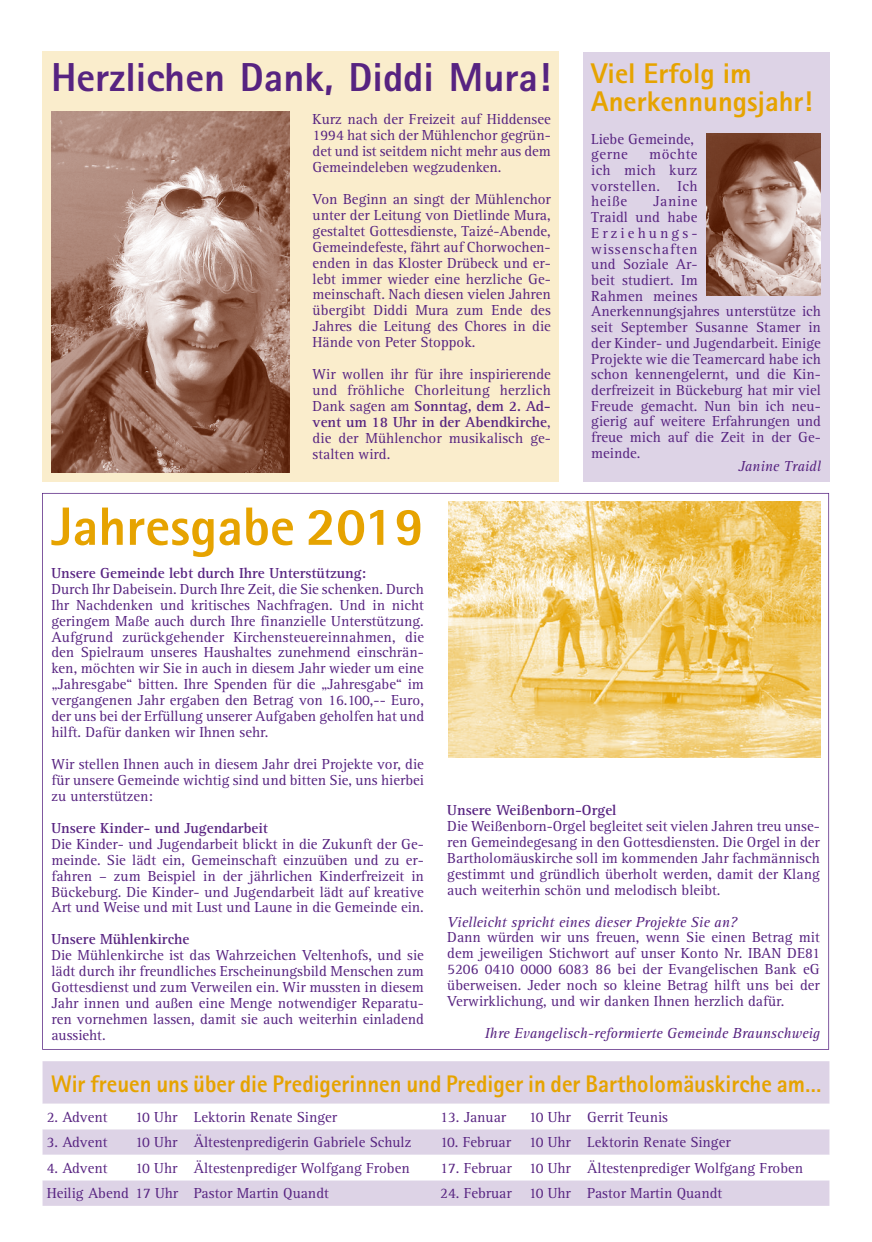
<style>
.page{position:relative;width:872px;height:1242px;background:#fff}
.page>*{position:absolute;margin:0;border:0;box-sizing:border-box;transform-origin:0 0}
.t1{font:800 54px "Rotis Sans Serif";color:#e6a300}
.t2{font:800 40.5px "Rotis Sans Serif";color:#572381}
.t3{font:800 28.5px/28.5px "Rotis Sans Serif";color:#e6a300}
.t4{font:800 24px "Rotis Sans Serif";color:#e6a300;scale:.95 1}
.t5{font:15px/15.9px "Rotis Serif";color:#572381;text-align:justify}
.t6{font:700 15px "Rotis Serif";color:#572381}
.t7{font:italic 15px "Rotis Serif";color:#572381}
.s1{font-weight:700}
</style>
<div class="page">
<div style="left:43px;top:51px;width:516px;height:430px;background:#faedcc"></div>
<img style="left:51px;top:111px;width:238px;height:361px">
<div style="left:583px;top:52px;width:246px;height:429px;background:#ddd3e6"></div>
<img style="left:706px;top:134px;width:115px;height:161px">
<svg style="left:42px;top:493px;width:787px;height:556px"></svg>
<img style="left:448px;top:501px;width:372px;height:257px">
<div style="left:43px;top:1061px;width:786px;height:144px;background:#ddd3e6"></div>
<svg style="left:43px;top:1103px;width:786px;height:77px"></svg>
<h2 class="t2" style="left:51px;top:52px;width:501px">Herzlichen Dank, Diddi Mura!</h2>
<p class="t5" style="left:313px;top:112px;width:240px">Kurz nach der Freizeit auf Hiddensee 1994 hat sich der Mühlenchor gegrün&shy;det und ist seitdem nicht mehr aus dem Gemeindeleben wegzudenken.</p>
<p class="t5" style="left:313px;top:191px;width:240px">Von Beginn an singt der Mühlenchor unter der Leitung von Dietlinde Mura, gestaltet Gottesdienste, Taizé-Abende, Gemeindefeste, fährt auf Chorwochen&shy;enden in das Kloster Drübeck und er&shy;lebt immer wieder eine herzliche Ge&shy;meinschaft. Nach diesen vielen Jahren übergibt Diddi Mura zum Ende des Jahres die Leitung des Chores in die Hände von Peter Stoppok.</p>
<p class="t5" style="left:313px;top:367px;width:240px">Wir wollen ihr für ihre inspirierende und fröhliche Chorleitung herzlich Dank sagen am <span class="s1">Sonntag, dem 2. Ad&shy;vent um 18 Uhr in der Abendkirche</span>, die der Mühlenchor musikalisch ge&shy;stalten wird.</p>
<h3 class="t3" style="left:591px;top:58px;width:223px">Viel Erfolg im<br>Anerkennungsjahr!</h3>
<p class="t5" style="left:591px;top:131px;width:104px">Liebe Gemeinde, gerne</p>
<p class="t5" style="left:591px;top:147px;width:108px;text-indent:58px">möchte ich mich kurz vorstellen. Ich heiße</p>
<p class="t5" style="left:591px;top:194px;width:231px;text-align:left;text-indent:62px">Janine<br>Traidl und habe<br>Erziehungs-<br>wissenschaften<br>und Soziale Ar-<br>beit studiert. Im<br>Rahmen meines<br>Anerkennungsjahres unterstütze ich seit September Susanne Stamer in der Kinder- und Jugendarbeit. Einige<br>Projekte wie die Teamercard habe ich schon kennengelernt, und die Kin&shy;derfreizeit in Bückeburg hat mir viel<br>Freude gemacht. Nun bin ich neu&shy;gierig auf weitere Erfahrungen und freue mich auf die Zeit in der Ge&shy;meinde.</p>
<p class="t7" style="left:738px;top:458px;width:84px">Janine Traidl</p>
<h1 class="t1" style="left:51px;top:492px;width:374px">Jahresgabe 2019</h1>
<p class="t6" style="left:51px;top:564px;width:316px">Unsere Gemeinde lebt durch Ihre Unterstützung:</p>
<p class="t5" style="left:51px;top:581px;width:374px">Durch Ihr Dabeisein. Durch Ihre Zeit, die Sie schenken. Durch Ihr Nachdenken und kritisches Nachfragen. Und in nicht geringem Maße auch durch Ihre finanzielle Unterstützung.<br>Aufgrund zurückgehender Kirchensteuereinnahmen, die den Spielraum unseres Haushaltes zunehmend einschrän&shy;ken, möchten wir Sie in auch in diesem Jahr wieder um eine „Jahresgabe“ bitten. Ihre Spenden für die „Jahresgabe“ im vergangenen Jahr ergaben den Betrag von 16.100,-- Euro, der uns bei der Erfüllung unserer Aufgaben geholfen hat und hilft. Dafür danken wir Ihnen sehr.</p>
<p class="t5" style="left:51px;top:756px;width:374px">Wir stellen Ihnen auch in diesem Jahr drei Projekte vor, die für unsere Gemeinde wichtig sind und bitten Sie, uns hierbei zu unterstützen:</p>
<p class="t6" style="left:51px;top:819px;width:218px">Unsere Kinder- und Jugendarbeit</p>
<p class="t5" style="left:51px;top:836px;width:374px">Die Kinder- und Jugendarbeit blickt in die Zukunft der Ge&shy;meinde. Sie lädt ein, Gemeinschaft einzuüben und zu er&shy;fahren – zum Beispiel in der jährlichen Kinderfreizeit in Bückeburg. Die Kinder- und Jugendarbeit lädt auf kreative Art und Weise und mit Lust und Laune in die Gemeinde ein.</p>
<p class="t6" style="left:51px;top:930px;width:139px">Unsere Mühlenkirche</p>
<p class="t5" style="left:51px;top:947px;width:374px">Die Mühlenkirche ist das Wahrzeichen Veltenhofs, und sie lädt durch ihr freundliches Erscheinungsbild Menschen zum Gottesdienst und zum Verweilen ein. Wir mussten in diesem Jahr innen und außen eine Menge notwendiger Reparatu&shy;ren vornehmen lassen, damit sie auch weiterhin einladend aussieht.</p>
<p class="t6" style="left:447px;top:801px;width:171px">Unsere Weißenborn-Orgel</p>
<p class="t5" style="left:447px;top:818px;width:374px">Die Weißenborn-Orgel begleitet seit vielen Jahren treu unse&shy;ren Gemeindegesang in den Gottesdiensten. Die Orgel in der Bartholomäuskirche soll im kommenden Jahr fachmännisch gestimmt und gründlich überholt werden, damit der Klang auch weiterhin schön und melodisch bleibt.</p>
<p class="t7" style="left:447px;top:913px;width:291px">Vielleicht spricht eines dieser Projekte Sie an?</p>
<p class="t5" style="left:447px;top:930px;width:374px">Dann würden wir uns freuen, wenn Sie einen Betrag mit dem jeweiligen Stichwort auf unser Konto Nr. IBAN DE81<br>5206 0410 0000 6083 86 bei der Evangelischen Bank eG überweisen. Jeder noch so kleine Betrag hilft uns bei der Verwirklichung, und wir danken Ihnen herzlich dafür.</p>
<p class="t7" style="left:485px;top:1024px;width:336px">Ihre Evangelisch-reformierte Gemeinde Braunschweig</p>
<h3 class="t4" style="left:51px;top:1068px;width:812px">Wir freuen uns über die Predigerinnen und Prediger in der Bartholomäuskirche am…</h3>
<p class="t5" style="left:47px;top:1109px;width:62px">2. Advent</p>
<p class="t5" style="left:135px;top:1109px;width:203px">10 Uhr Lektorin Renate Singer</p>
<p class="t5" style="left:440px;top:1109px;width:67px">13. Januar</p>
<p class="t5" style="left:529px;top:1109px;width:141px">10 Uhr Gerrit Teunis</p>
<p class="t5" style="left:47px;top:1134px;width:62px">3. Advent</p>
<p class="t5" style="left:135px;top:1134px;width:278px">10 Uhr Ältestenpredigerin Gabriele Schulz</p>
<p class="t5" style="left:440px;top:1134px;width:292px">10. Februar 10 Uhr Lektorin Renate Singer</p>
<p class="t5" style="left:47px;top:1160px;width:62px">4. Advent</p>
<p class="t5" style="left:135px;top:1160px;width:276px">10 Uhr Ältestenprediger Wolfgang Froben</p>
<p class="t5" style="left:440px;top:1160px;width:364px">17. Februar 10 Uhr Ältestenprediger Wolfgang Froben</p>
<p class="t5" style="left:47px;top:1185px;width:283px">Heilig Abend 17 Uhr Pastor Martin Quandt</p>
<p class="t5" style="left:440px;top:1185px;width:283px">24. Februar 10 Uhr Pastor Martin Quandt</p>
</div>
